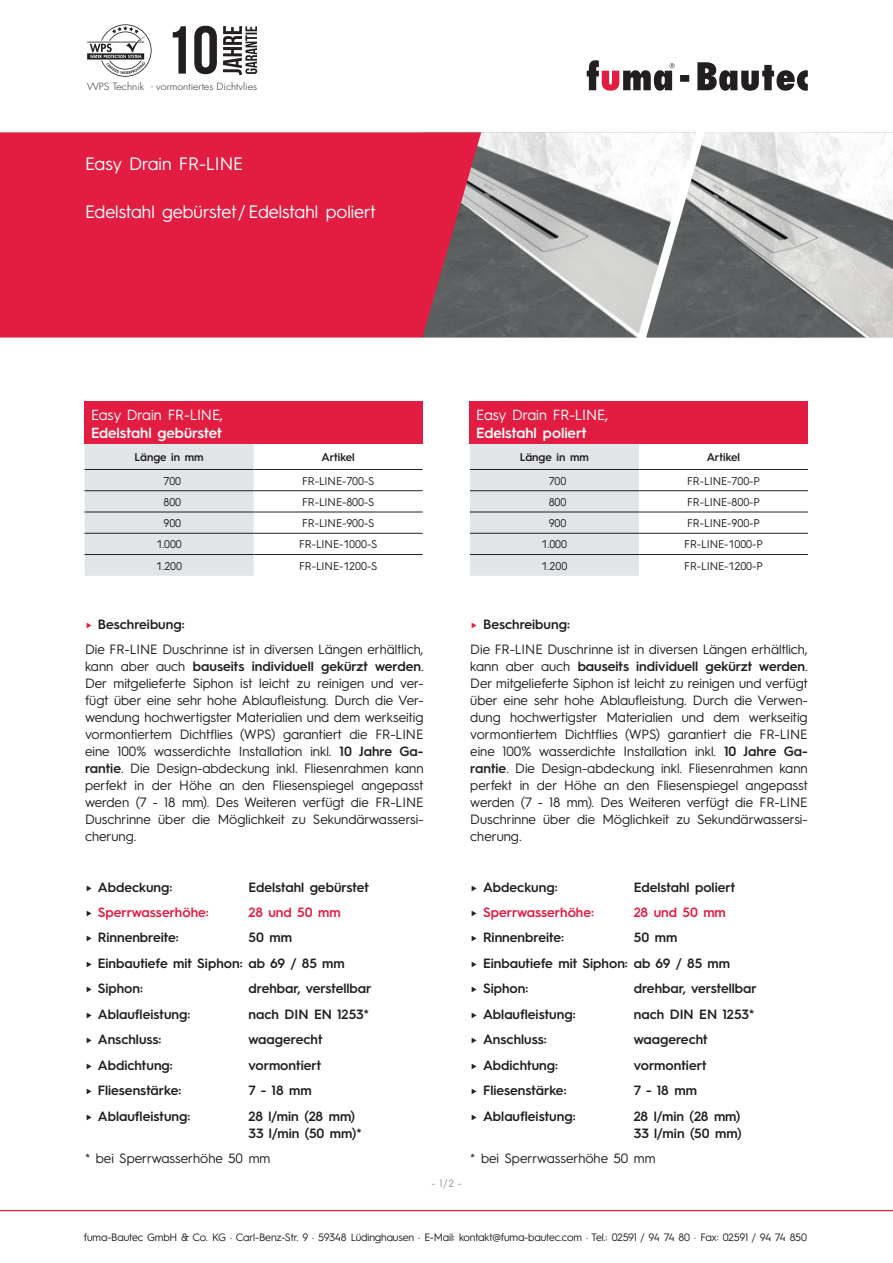
<style>
.page{position:relative;width:893px;height:1263px;background:#fff}
.page>*{position:absolute;margin:0;border:0;box-sizing:border-box;transform-origin:0 0}
.t1{font:18px "Hurme Geometric Sans 3";color:#fff}
.t2{font:14.7px "Hurme Geometric Sans 3";color:#fff}
.t3{font:600 14.7px "Hurme Geometric Sans 3";color:#fff}
.t4{font:13.5px/17px "Hurme Geometric Sans 3";color:#231f20}
.t5{font:600 13.5px/25.5px "Hurme Geometric Sans 3";color:#231f20}
.t6{font:600 13.5px "Hurme Geometric Sans 3";color:#e31c41}
.t7{font:11.25px "Hurme Geometric Sans 3";color:#231f20}
.t8{font:600 11.25px "Hurme Geometric Sans 3";color:#231f20}
.t9{font:10.8px "Hurme Geometric Sans 3";letter-spacing:-.015em;color:#231f20}
.t10{font:10.5px "Hurme Geometric Sans 3";color:#939598}
.t11{font:300 9.75px "Futura Std";color:#231f20;scale:1.09 1}
.s1{font-weight:600;color:#e31c41}
.s2{font-weight:600}
.s3{color:#231f20}
</style>
<div class="page">
<div style="left:85px;top:401px;width:338px;height:43px;background:#e31c41"></div>
<div style="left:85px;top:444px;width:169px;height:132px;background:#e1e5e8"></div>
<hr style="left:85px;top:490px;width:169px;height:1px;background:#231f20">
<hr style="left:254px;top:490px;width:169px;height:1px;background:#231f20">
<hr style="left:85px;top:512px;width:169px;height:1px;background:#231f20">
<hr style="left:254px;top:512px;width:169px;height:1px;background:#231f20">
<hr style="left:85px;top:533px;width:169px;height:1px;background:#231f20">
<hr style="left:254px;top:533px;width:169px;height:1px;background:#231f20">
<hr style="left:85px;top:554px;width:169px;height:1px;background:#231f20">
<hr style="left:254px;top:554px;width:169px;height:1px;background:#231f20">
<hr style="left:85px;top:469px;width:169px;height:1px;background:#231f20">
<hr style="left:254px;top:469px;width:169px;height:1px;background:#231f20">
<div style="left:470px;top:401px;width:338px;height:43px;background:#e31c41"></div>
<div style="left:470px;top:444px;width:169px;height:132px;background:#e1e5e8"></div>
<hr style="left:470px;top:490px;width:169px;height:1px;background:#231f20">
<hr style="left:639px;top:490px;width:169px;height:1px;background:#231f20">
<hr style="left:470px;top:512px;width:169px;height:1px;background:#231f20">
<hr style="left:639px;top:512px;width:169px;height:1px;background:#231f20">
<hr style="left:470px;top:533px;width:169px;height:1px;background:#231f20">
<hr style="left:639px;top:533px;width:169px;height:1px;background:#231f20">
<hr style="left:470px;top:554px;width:169px;height:1px;background:#231f20">
<hr style="left:639px;top:554px;width:169px;height:1px;background:#231f20">
<hr style="left:470px;top:469px;width:169px;height:1px;background:#231f20">
<hr style="left:639px;top:469px;width:169px;height:1px;background:#231f20">
<div style="left:0;top:132px;width:422px;height:206px;background:#e31c41"></div>
<svg style="left:680px;top:62px;width:128px;height:29px"></svg>
<svg style="left:587px;top:60px;width:87px;height:31px"></svg>
<hr style="left:0;top:1210px;width:893px;height:1px;background:#e31c41">
<img style="left:422px;top:132px;width:214px;height:206px">
<img style="left:709px;top:132px;width:184px;height:206px">
<svg style="left:636px;top:132px;width:73px;height:206px"></svg>
<svg style="left:87px;top:24px;width:65px;height:53px"></svg>
<svg style="left:173px;top:26px;width:13px;height:48px"></svg>
<svg style="left:194px;top:26px;width:23px;height:48px"></svg>
<svg style="left:223px;top:26px;width:34px;height:49px"></svg>
<p class="t11" style="left:87px;top:81px;width:158px">WPS Technik - vormontiertes Dichtvlies</p>
<h1 class="t1" style="left:85px;top:151px;width:160px">Easy Drain FR-LINE</h1>
<h1 class="t1" style="left:85px;top:199px;width:293px">Edelstahl gebürstet/Edelstahl poliert</h1>
<p class="t2" style="left:91px;top:404px;width:133px">Easy Drain FR-LINE,</p>
<p class="t3" style="left:91px;top:422px;width:133px">Edelstahl gebürstet</p>
<p class="t8" style="left:135px;top:449px;width:70px">Länge in mm</p>
<p class="t8" style="left:321px;top:449px;width:35px">Artikel</p>
<p class="t7" style="left:163px;top:473px;width:19px">700</p>
<p class="t7" style="left:302px;top:473px;width:74px">FR-LINE-700-S</p>
<p class="t7" style="left:163px;top:494px;width:19px">800</p>
<p class="t7" style="left:302px;top:494px;width:74px">FR-LINE-800-S</p>
<p class="t7" style="left:163px;top:515px;width:19px">900</p>
<p class="t7" style="left:302px;top:515px;width:74px">FR-LINE-900-S</p>
<p class="t7" style="left:156px;top:537px;width:27px">1.000</p>
<p class="t7" style="left:299px;top:537px;width:80px">FR-LINE-1000-S</p>
<p class="t7" style="left:156px;top:558px;width:28px">1.200</p>
<p class="t7" style="left:299px;top:558px;width:80px">FR-LINE-1200-S</p>
<p class="t2" style="left:476px;top:404px;width:133px">Easy Drain FR-LINE,</p>
<p class="t3" style="left:476px;top:422px;width:112px">Edelstahl poliert</p>
<p class="t8" style="left:520px;top:449px;width:70px">Länge in mm</p>
<p class="t8" style="left:707px;top:449px;width:35px">Artikel</p>
<p class="t7" style="left:549px;top:473px;width:19px">700</p>
<p class="t7" style="left:687px;top:473px;width:74px">FR-LINE-700-P</p>
<p class="t7" style="left:549px;top:494px;width:19px">800</p>
<p class="t7" style="left:687px;top:494px;width:74px">FR-LINE-800-P</p>
<p class="t7" style="left:549px;top:515px;width:19px">900</p>
<p class="t7" style="left:687px;top:515px;width:74px">FR-LINE-900-P</p>
<p class="t7" style="left:542px;top:537px;width:27px">1.000</p>
<p class="t7" style="left:684px;top:537px;width:80px">FR-LINE-1000-P</p>
<p class="t7" style="left:541px;top:558px;width:28px">1.200</p>
<p class="t7" style="left:684px;top:558px;width:80px">FR-LINE-1200-P</p>
<p class="t4" style="left:85px;top:610px;width:340px;line-height:25.5px"><span class="s1">►</span> <span class="s2">Beschreibung:<br></span>Die FR-LINE Duschrinne ist in diversen Längen erhältlich,</p>
<p class="t4" style="left:85px;top:657px;width:340px;text-align:justify">kann aber auch <span class="s2">bauseits individuell gekürzt werden</span>.<br>Der mitgelieferte Siphon ist leicht zu reinigen und ver&shy;fügt über eine sehr hohe Ablaufleistung. Durch die Ver&shy;wendung hochwertigster Materialien und dem werkseitig vormontiertem Dichtflies (WPS) garantiert die FR-LINE eine 100% wasserdichte Installation inkl. <span class="s2">10 Jahre Ga&shy;rantie</span>. Die Design-abdeckung inkl. Fliesenrahmen kann perfekt in der Höhe an den Fliesenspiegel angepasst werden (7 - 18 mm). Des Weiteren verfügt die FR-LINE Duschrinne über die Möglichkeit zu Sekundärwassersi&shy;cherung.</p>
<p class="t5" style="left:85px;top:873px;width:89px">► Abdeckung:</p>
<p class="t5" style="left:249px;top:873px;width:122px">Edelstahl gebürstet</p>
<p class="t6" style="left:85px;top:903px;width:125px"><span class="s3">►</span> Sperrwasserhöhe:</p>
<p class="t6" style="left:249px;top:903px;width:94px">28 und 50 mm</p>
<p class="t5" style="left:85px;top:924px;width:95px">► Rinnenbreite:</p>
<p class="t5" style="left:85px;top:924px;width:261px;text-indent:163px">50 mm<br>► Einbautiefe mit Siphon: ab 69 / 85 mm ► Siphon:</p>
<p class="t5" style="left:249px;top:975px;width:124px">drehbar, verstellbar</p>
<p class="t5" style="left:85px;top:1000px;width:107px">► Ablaufleistung:</p>
<p class="t5" style="left:249px;top:1000px;width:122px">nach DIN EN 1253*</p>
<p class="t5" style="left:85px;top:1026px;width:78px">► Anschluss:</p>
<p class="t5" style="left:249px;top:1026px;width:75px">waagerecht</p>
<p class="t5" style="left:85px;top:1051px;width:89px">► Abdichtung:</p>
<p class="t5" style="left:249px;top:1051px;width:74px">vormontiert</p>
<p class="t5" style="left:85px;top:1077px;width:98px">► Fliesenstärke:</p>
<p class="t5" style="left:249px;top:1077px;width:65px">7 - 18 mm</p>
<p class="t5" style="left:85px;top:1102px;width:107px">► Ablaufleistung:</p>
<p class="t5" style="left:249px;top:1106px;width:114px;line-height:17px">28 l/min (28 mm)<br>33 l/min (50 mm)*</p>
<p class="t4" style="left:85px;top:1149px;width:187px">* bei Sperrwasserhöhe 50 mm</p>
<p class="t10" style="left:432px;top:1175px;width:32px">- 1/2 -</p>
<p class="t4" style="left:470px;top:610px;width:339px;line-height:25.5px"><span class="s1">►</span> <span class="s2">Beschreibung:<br></span>Die FR-LINE Duschrinne ist in diversen Längen erhältlich,</p>
<p class="t4" style="left:470px;top:657px;width:339px;text-align:justify">kann aber auch <span class="s2">bauseits individuell gekürzt werden</span>.<br>Der mitgelieferte Siphon ist leicht zu reinigen und verfügt über eine sehr hohe Ablaufleistung. Durch die Verwen&shy;dung hochwertigster Materialien und dem werkseitig vormontiertem Dichtflies (WPS) garantiert die FR-LINE eine 100% wasserdichte Installation inkl. <span class="s2">10 Jahre Ga&shy;rantie</span>. Die Design-abdeckung inkl. Fliesenrahmen kann perfekt in der Höhe an den Fliesenspiegel angepasst werden (7 - 18 mm). Des Weiteren verfügt die FR-LINE Duschrinne über die Möglichkeit zu Sekundärwassersi&shy;cherung.</p>
<p class="t5" style="left:470px;top:873px;width:89px">► Abdeckung:</p>
<p class="t5" style="left:634px;top:873px;width:103px">Edelstahl poliert</p>
<p class="t6" style="left:470px;top:903px;width:125px"><span class="s3">►</span> Sperrwasserhöhe:</p>
<p class="t6" style="left:634px;top:903px;width:94px">28 und 50 mm</p>
<p class="t5" style="left:470px;top:924px;width:95px">► Rinnenbreite:</p>
<p class="t5" style="left:470px;top:924px;width:261px;text-indent:163px">50 mm<br>► Einbautiefe mit Siphon: ab 69 / 85 mm ► Siphon:</p>
<p class="t5" style="left:634px;top:975px;width:124px">drehbar, verstellbar</p>
<p class="t5" style="left:470px;top:1000px;width:107px">► Ablaufleistung:</p>
<p class="t5" style="left:634px;top:1000px;width:122px">nach DIN EN 1253*</p>
<p class="t5" style="left:470px;top:1026px;width:78px">► Anschluss:</p>
<p class="t5" style="left:634px;top:1026px;width:75px">waagerecht</p>
<p class="t5" style="left:470px;top:1051px;width:89px">► Abdichtung:</p>
<p class="t5" style="left:634px;top:1051px;width:74px">vormontiert</p>
<p class="t5" style="left:470px;top:1077px;width:98px">► Fliesenstärke:</p>
<p class="t5" style="left:634px;top:1077px;width:65px">7 - 18 mm</p>
<p class="t5" style="left:470px;top:1102px;width:107px">► Ablaufleistung:</p>
<p class="t5" style="left:634px;top:1106px;width:109px;line-height:17px">28 l/min (28 mm)<br>33 l/min (50 mm)</p>
<p class="t4" style="left:470px;top:1149px;width:187px">* bei Sperrwasserhöhe 50 mm</p>
<p class="t9" style="left:84px;top:1230px;width:725px">fuma-Bautec GmbH &amp; Co. KG · Carl-Benz-Str. 9 · 59348 Lüdinghausen · E-Mail: kontakt@fuma-bautec.com · Tel.: 02591 / 94 74 80 · Fax: 02591 / 94 74 850</p>
</div>
